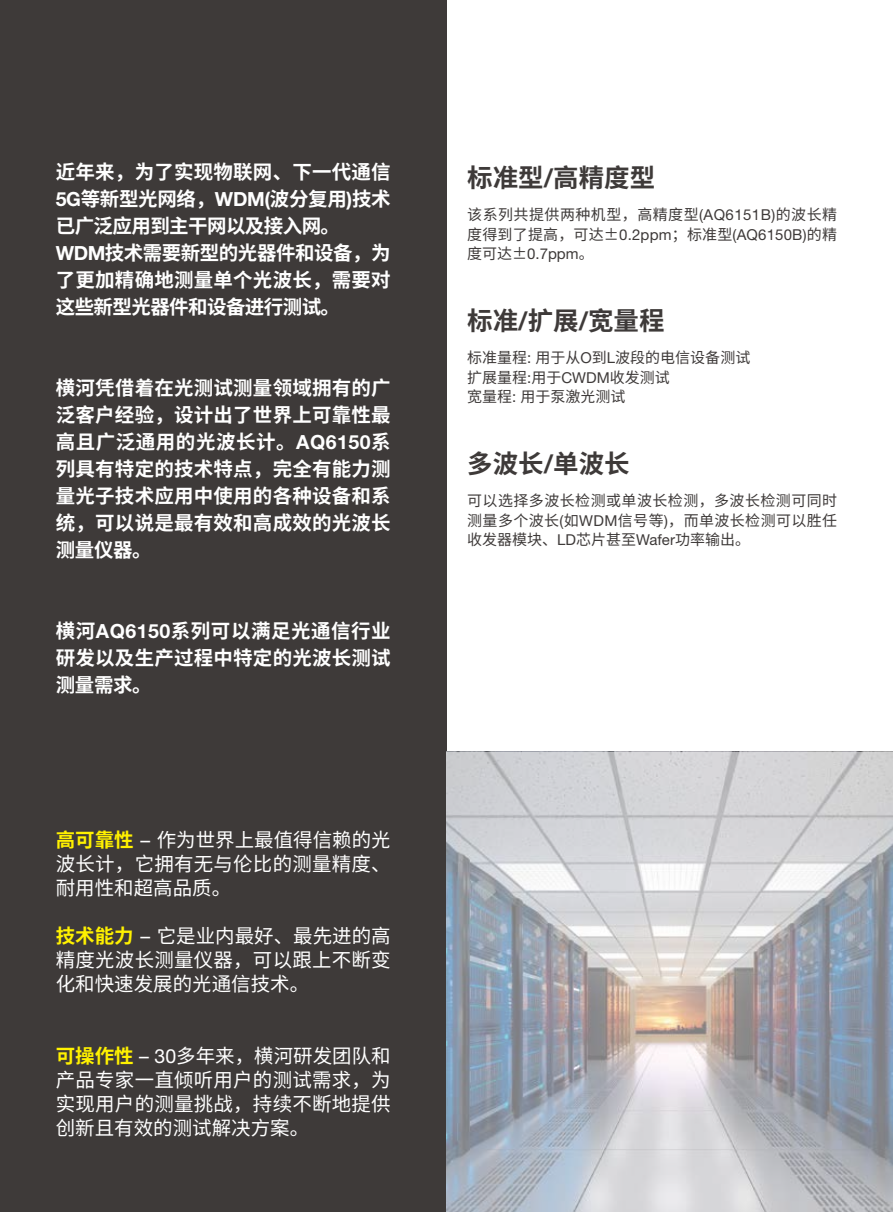
<style>
.page{position:relative;width:893px;height:1212px;background:#fff}
.page>*{position:absolute;margin:0;border:0;box-sizing:border-box;transform-origin:0 0}
.t1{font:700 25.5px "Noto Sans Hans";color:#3e3a39}
.t2{font:19.5px/24px "Noto Sans Hans";letter-spacing:.01em;color:#fff;text-align:justify}
.t3{font:700 19.5px/27px "Noto Sans Hans";letter-spacing:.01em;color:#fff;text-align:justify}
.t4{font:700 19.5px/27px "Noto Sans Hans";letter-spacing:-.025em;color:#fff}
.t5{font:15px/19.5px "Noto Sans Hans";letter-spacing:.015em;color:#3e3a39}
.t6{font:15px "Helvetica Neue LT Std";color:#3e3a39}
.s1{font-family:"Helvetica Neue LT Pro"}
.s2{font-weight:700;color:#fff100}
.s3{font-family:"Helvetica Neue LT Std"}
.s4{font-family:"Noto Sans Hans"}
</style>
<div class="page">
<div style="left:0;top:0;width:446px;height:1212px;background:#3e3a39"></div>
<svg style="left:446px;top:752px;width:447px;height:460px;background:#b9bcc2"></svg>
<h2 class="t4" style="left:56px;top:159px;width:336px">近年来，为了实现物联网、下一代通信<br><span class="s1">5G</span>等新型光网络，<span class="s1">WDM(</span>波分复用<span class="s1">)</span>技术已广泛应用到主干网以及接入网。<br><span class="s1">WDM</span>技术需要新型的光器件和设备，为了更加精确地测量单个光波长，需要对这些新型光器件和设备进行测试。</h2>
<h2 class="t3" style="left:56px;top:375px;width:336px">横河凭借着在光测试测量领域拥有的广泛客户经验，设计出了世界上可靠性最高且广泛通用的光波长计。<span class="s1">AQ6150</span>系列具有特定的技术特点，完全有能力测量光子技术应用中使用的各种设备和系统，可以说是最有效和高成效的光波长测量仪器。</h2>
<h2 class="t3" style="left:56px;top:618px;width:336px">横河<span class="s1">AQ6150</span>系列可以满足光通信行业研发以及生产过程中特定的光波长测试测量需求。</h2>
<h2 class="t2" style="left:56px;top:828px;width:336px"><span class="s2">高可靠性</span> <span class="s3">–</span> 作为世界上最值得信赖的光波长计，它拥有无与伦比的测量精度、耐用性和超高品质。</h2>
<h2 class="t2" style="left:56px;top:924px;width:336px"><span class="s2">技术能力</span> <span class="s3">–</span> 它是业内最好、最先进的高精度光波长测量仪器，可以跟上不断变化和快速发展的光通信技术。</h2>
<h2 class="t2" style="left:56px;top:1044px;width:336px"><span class="s2">可操作性</span> <span class="s3">– 30</span>多年来，横河研发团队和产品专家一直倾听用户的测试需求，为实现用户的测量挑战，持续不断地提供创新且有效的测试解决方案。</h2>
<h1 class="t1" style="left:467px;top:163px;width:189px">标准型<span class="s1">/</span>高精度型</h1>
<p class="t5" style="left:467px;top:205px;width:371px">该系列共提供两种机型，高精度型<span class="s3">(AQ6151B)</span>的波长精度得到了提高，可达±<span class="s3">0.2ppm</span>；标准型<span class="s3">(AQ6150B)</span>的精</p>
<p class="t6" style="left:467px;top:245px;width:128px"><span class="s4">度可达±</span>0.7ppm<span class="s4">。</span></p>
<h1 class="t1" style="left:467px;top:306px;width:199px">标准<span class="s1">/</span>扩展<span class="s1">/</span>宽量程</h1>
<p class="t5" style="left:467px;top:348px;width:285px">标准量程<span class="s3">:</span> 用于从<span class="s3">O</span>到<span class="s3">L</span>波段的电信设备测试扩展量程<span class="s3">:</span>用于<span class="s3">CWDM</span>收发测试<br>宽量程<span class="s3">:</span> 用于泵激光测试</p>
<h1 class="t1" style="left:467px;top:449px;width:164px">多波长<span class="s1">/</span>单波长</h1>
<p class="t5" style="left:467px;top:491px;width:372px;text-align:justify">可以选择多波长检测或单波长检测，多波长检测可同时测量多个波长<span class="s3">(</span>如<span class="s3">WDM</span>信号等<span class="s3">)</span>，而单波长检测可以胜任收发器模块、<span class="s3">LD</span>芯片甚至<span class="s3">Wafer</span>功率输出。</p>
</div>
